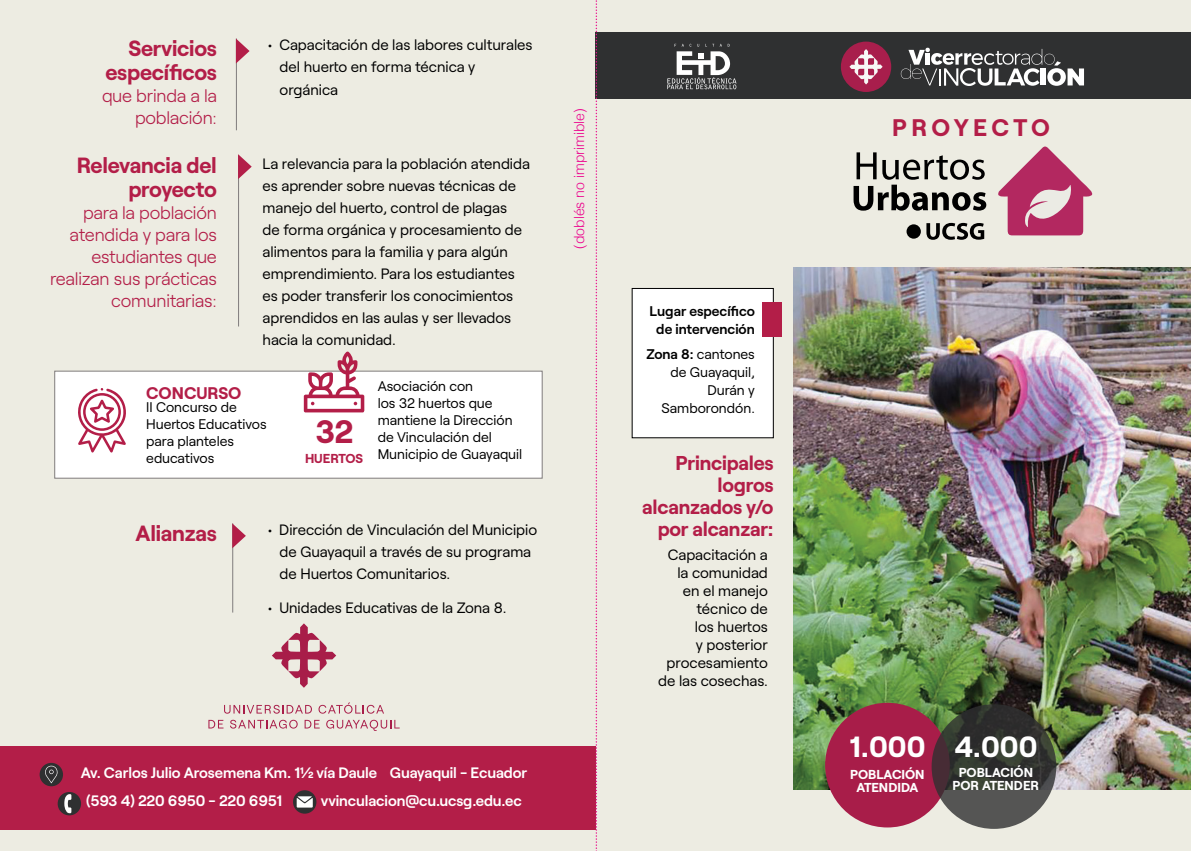
<style>
.page{position:relative;width:1191px;height:851px;background:#fff}
.page>*{position:absolute;margin:0;border:0;box-sizing:border-box;transform-origin:0 0}
.t1{font:700 32.4px "Roobert";color:#b31e48}
.t2{font:700 29.2px "Roobert";color:#fff}
.t3{font:700 24px "Roobert";letter-spacing:.175em;color:#b31e48}
.t4{font:700 22px/24px "Roobert";letter-spacing:-.01em;color:#b31e48;text-align:right}
.t5{font:700 20px/22px "Roobert";letter-spacing:-.01em;color:#b31e48;text-align:right}
.t6{font:300 18px/22px "Roobert";letter-spacing:-.01em;color:#b31e48;text-align:right}
.t7{font:700 16.8px "Roobert";color:#b31e48}
.t8{font:600 15.2px/28.4px "Roobert";letter-spacing:-.005em;color:#fff}
.t9{font:15px/22px "Roobert";color:#000}
.t10{font:14px/17px "Roobert";color:#000}
.t11{font:600 14px/18px "Roobert";color:#000;text-align:center}
.t12{font:300 14px "Helvetica";color:#ec008c}
.t13{font:700 13px/13px "Roobert";color:#fff;text-align:center}
.t14{font:700 13px "Roobert";color:#b31e48}
.s1{font-weight:600}
</style>
<div class="page">
<div style="left:0;top:0;width:1191px;height:850px;background:#edece2"></div>
<div style="left:54px;top:371px;width:488px;height:107px;background:#fff;border:1px solid #807c7c"></div>
<div style="left:0;top:746px;width:595px;height:83px;background:#b31e48"></div>
<div style="left:595px;top:33px;width:596px;height:66px;background:#2f3031"></div>
<svg style="left:293px;top:790px;width:23px;height:23px"></svg>
<svg style="left:297px;top:796px;width:16px;height:11px"></svg>
<svg style="left:57px;top:792px;width:24px;height:24px"></svg>
<div style="left:40px;top:762px;width:23px;height:24px;background:#2f3031;border-radius:50%"></div>
<svg style="left:45px;top:765px;width:13px;height:18px"></svg>
<svg style="left:272px;top:623px;width:64px;height:64px"></svg>
<svg style="left:224px;top:704px;width:88px;height:9px"></svg>
<svg style="left:318px;top:702px;width:66px;height:11px"></svg>
<svg style="left:208px;top:719px;width:15px;height:9px"></svg>
<svg style="left:230px;top:719px;width:68px;height:9px"></svg>
<svg style="left:304px;top:719px;width:16px;height:9px"></svg>
<svg style="left:326px;top:719px;width:74px;height:11px"></svg>
<img style="left:794px;top:268px;width:397px;height:521px">
<svg style="left:595px;top:0;width:2px;height:851px"></svg>
<div style="left:632px;top:288px;width:141px;height:150px;background:#fff"></div>
<div style="left:762px;top:303px;width:19px;height:34px;background:#b31e48"></div>
<svg style="left:667px;top:44px;width:69px;height:45px"></svg>
<hr style="left:232px;top:523px;width:1px;height:89px;background:#807c7c">
<svg style="left:232px;top:523px;width:14px;height:25px"></svg>
<svg style="left:853px;top:152px;width:133px;height:59px"></svg>
<svg style="left:926px;top:223px;width:58px;height:17px"></svg>
<div style="left:906px;top:224px;width:15px;height:15px;background:#000;border-radius:50%"></div>
<svg style="left:998px;top:146px;width:94px;height:89px"></svg>
<div style="left:825px;top:702px;width:124px;height:125px;background:#a81d49;border-radius:50%"></div>
<svg style="left:931px;top:704px;width:125px;height:124px;background:#3c3c39"></svg>
<hr style="left:238px;top:155px;width:1px;height:171px;background:#807c7c">
<hr style="left:236px;top:38px;width:1px;height:92px;background:#807c7c">
<svg style="left:238px;top:154px;width:14px;height:25px"></svg>
<svg style="left:236px;top:38px;width:13px;height:25px"></svg>
<svg style="left:78px;top:388px;width:48px;height:64px"></svg>
<svg style="left:304px;top:351px;width:60px;height:61px"></svg>
<div style="left:841px;top:42px;width:50px;height:50px;background:#a81e4c;border-radius:50%"></div>
<svg style="left:900px;top:48px;width:184px;height:38px"></svg>
<svg style="left:849px;top:49px;width:33px;height:35px"></svg>
<h3 class="t4" style="left:106px;top:34px;width:113px">Servicios específicos</h3>
<p class="t6" style="left:102px;top:83px;width:116px">que brinda a la población:</p>
<h3 class="t4" style="left:77px;top:151px;width:142px">Relevancia del proyecto</h3>
<p class="t6" style="left:50px;top:200px;width:168px">para la población atendida y para los estudiantes que realizan sus prácticas comunitarias:</p>
<p class="t9" style="left:280px;top:33px;width:254px;text-indent:-11px">• Capacitación de las labores culturales del huerto en forma técnica y orgánica</p>
<p class="t9" style="left:263px;top:152px;width:269px">La relevancia para la población atendida es aprender sobre nuevas técnicas de manejo del huerto, control de plagas<br>de forma orgánica y procesamiento de alimentos para la familia y para algún emprendimiento. Para los estudiantes es poder transferir los conocimientos aprendidos en las aulas y ser llevados hacia la comunidad.</p>
<p class="t7" style="left:146px;top:380px;width:97px">CONCURSO</p>
<p class="t10" style="left:378px;top:376px;width:146px">Asociación con<br>los 32 huertos que mantiene la Dirección de Vinculación del<br>Municipio de Guayaquil</p>
<p class="t10" style="left:146px;top:397px;width:122px">II Concurso de<br>Huertos Educativos para planteles educativos</p>
<h1 class="t1" style="left:315px;top:406px;width:40px">32</h1>
<p class="t14" style="left:305px;top:448px;width:60px">HUERTOS</p>
<h3 class="t4" style="left:136px;top:519px;width:83px">Alianzas</h3>
<p class="t9" style="left:280px;top:518px;width:259px;text-indent:-11px">• Dirección de Vinculación del Municipio de Guayaquil a través de su programa de Huertos Comunitarios.</p>
<p class="t9" style="left:268px;top:595px;width:240px">• Unidades Educativas de la Zona 8.</p>
<p class="t12" style="left:567px;top:249px;width:142px;rotate:-90deg">(doblés no imprimible)</p>
<p class="t8" style="left:86px;top:756px;width:442px;text-indent:-6px">Av. Carlos Julio Arosemena Km. 1½ vía Daule Guayaquil - Ecuador (593 4) 220 6950 - 220 6951</p>
<p class="t8" style="left:321px;top:785px;width:202px">vvinculacion@cu.ucsg.edu.ec</p>
<p class="t11" style="left:649px;top:301px;width:107px">Lugar específico de intervención</p>
<p class="t10" style="left:646px;top:343px;width:110px;line-height:18px;text-align:right"><span class="s1">Zona 8:</span> cantones de Guayaquil,<br>Durán y<br>Samborondón.</p>
<h3 class="t5" style="left:642px;top:450px;width:133px">Principales logros alcanzados y/o por alcanzar:</h3>
<p class="t9" style="left:658px;top:544px;width:111px;line-height:18px;text-align:right">Capacitación a la comunidad en el manejo técnico de<br>los huertos<br>y posterior procesamiento de las cosechas.</p>
<h3 class="t3" style="left:892px;top:109px;width:159px">PROYECTO</h3>
<h2 class="t2" style="left:849px;top:723px;width:78px">1.000</h2>
<p class="t13" style="left:850px;top:766px;width:76px">POBLACIÓN<br>ATENDIDA</p>
<h2 class="t2" style="left:954px;top:723px;width:85px">4.000</h2>
<p class="t13" style="left:952px;top:765px;width:88px">POBLACIÓN<br>POR ATENDER</p>
</div>
